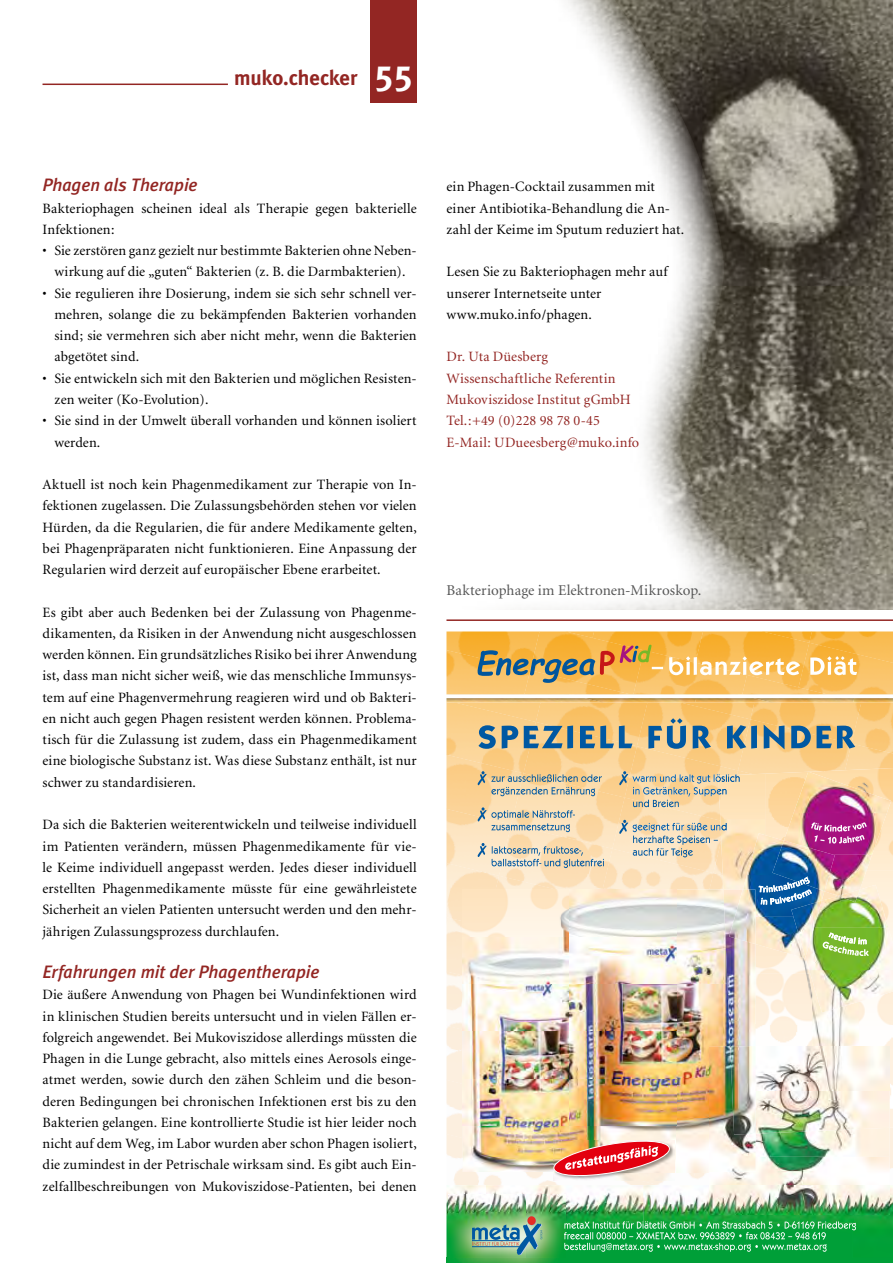
<style>
.page{position:relative;width:893px;height:1263px;background:#fff}
.page>*{position:absolute;margin:0;border:0;box-sizing:border-box;transform-origin:0 0}
.t1{font:700 21px "Meta";color:#932623}
.t2{font:italic 500 18px "Meta Plus";letter-spacing:-.005em;color:#932623}
.t3{font:15px "Minion";letter-spacing:.005em;color:#565656}
.t4{font:14.25px/21.3px "Minion";letter-spacing:.01em;color:#000}
.t5{font:14.25px/21.3px "Minion";letter-spacing:.01em;color:#932623}
.s1{font-size:36px;color:#fff}
</style>
<div class="page">
<img style="left:824px;top:0;width:69px;height:609px">
<svg style="left:370px;top:0;width:454px;height:610px"></svg>
<hr style="left:446px;top:619px;width:447px;height:2px;background:#932623">
<div style="left:370px;top:0;width:47px;height:102px;background:#932623"></div>
<hr style="left:43px;top:84px;width:185px;height:1px;background:#932623">
<img style="left:750px;top:702px;width:101px;height:16px">
<img style="left:851px;top:702px;width:42px;height:41px">
<img style="left:536px;top:702px;width:101px;height:16px">
<img style="left:637px;top:702px;width:113px;height:16px">
<img style="left:738px;top:749px;width:107px;height:25px">
<img style="left:845px;top:743px;width:48px;height:26px">
<img style="left:446px;top:702px;width:90px;height:53px">
<img style="left:523px;top:749px;width:101px;height:24px">
<img style="left:624px;top:749px;width:114px;height:22px">
<img style="left:446px;top:755px;width:78px;height:54px">
<img style="left:511px;top:773px;width:108px;height:51px">
<img style="left:612px;top:797px;width:108px;height:76px">
<img style="left:446px;top:809px;width:53px;height:54px">
<img style="left:499px;top:824px;width:113px;height:65px">
<img style="left:602px;top:849px;width:111px;height:40px">
<img style="left:709px;top:873px;width:11px;height:16px">
<img style="left:446px;top:863px;width:53px;height:54px">
<img style="left:495px;top:876px;width:62px;height:13px">
<img style="left:446px;top:917px;width:17px;height:54px">
<img style="left:446px;top:971px;width:17px;height:54px">
<img style="left:446px;top:1025px;width:17px;height:55px">
<img style="left:446px;top:1080px;width:17px;height:54px">
<img style="left:660px;top:1172px;width:32px;height:11px">
<img style="left:692px;top:1172px;width:17px;height:7px">
<img style="left:446px;top:1134px;width:32px;height:51px">
<img style="left:478px;top:1172px;width:79px;height:13px">
<img style="left:621px;top:1180px;width:39px;height:5px">
<img style="left:809px;top:631px;width:84px;height:12px">
<img style="left:644px;top:631px;width:51px;height:14px">
<img style="left:695px;top:631px;width:114px;height:14px">
<img style="left:798px;top:643px;width:95px;height:51px">
<img style="left:446px;top:631px;width:84px;height:19px">
<img style="left:530px;top:631px;width:114px;height:63px">
<img style="left:633px;top:683px;width:109px;height:11px">
<img style="left:742px;top:683px;width:85px;height:11px">
<img style="left:446px;top:650px;width:78px;height:44px">
<img style="left:524px;top:683px;width:106px;height:11px">
<svg style="left:478px;top:718px;width:377px;height:31px;background:#a4a38b"></svg>
<img style="left:772px;top:698px;width:81px;height:4px">
<img style="left:853px;top:698px;width:40px;height:4px">
<img style="left:590px;top:698px;width:105px;height:4px">
<img style="left:695px;top:698px;width:77px;height:4px">
<img style="left:446px;top:698px;width:144px;height:4px">
<svg style="left:590px;top:699px;width:13px;height:3px"></svg>
<svg style="left:446px;top:694px;width:447px;height:1px"></svg>
<img style="left:463px;top:889px;width:213px;height:283px">
<img style="left:676px;top:1078px;width:33px;height:94px">
<img style="left:676px;top:984px;width:47px;height:94px">
<img style="left:676px;top:889px;width:47px;height:95px">
<img style="left:553px;top:1141px;width:121px;height:39px">
<svg style="left:553px;top:1139px;width:118px;height:39px;background:#e67a72"></svg>
<svg style="left:478px;top:771px;width:124px;height:25px;background:#cebf9d"></svg>
<svg style="left:478px;top:807px;width:97px;height:25px;background:#cec8b4"></svg>
<svg style="left:478px;top:843px;width:126px;height:25px;background:#d1c9b6"></svg>
<img style="left:712px;top:1157px;width:178px;height:57px">
<img style="left:755px;top:1134px;width:135px;height:23px">
<img style="left:709px;top:1046px;width:46px;height:126px">
<svg style="left:477px;top:645px;width:380px;height:38px;background:#e1b262"></svg>
<img style="left:449px;top:1257px;width:444px;height:6px">
<img style="left:446px;top:1185px;width:40px;height:72px">
<img style="left:565px;top:1252px;width:288px;height:5px">
<img style="left:853px;top:1185px;width:40px;height:72px">
<img style="left:486px;top:1185px;width:315px;height:36px">
<img style="left:801px;top:1214px;width:52px;height:7px">
<img style="left:449px;top:1194px;width:116px;height:63px">
<div style="left:527px;top:1216px;width:9px;height:9px;background:#e62e25;border-radius:50%"></div>
<svg style="left:472px;top:1223px;width:70px;height:32px;background:#78a79f"></svg>
<img style="left:859px;top:922px;width:34px;height:206px">
<img style="left:755px;top:973px;width:57px;height:73px">
<img style="left:812px;top:1013px;width:47px;height:33px">
<img style="left:755px;top:958px;width:54px;height:15px">
<img style="left:720px;top:819px;width:45px;height:70px">
<img style="left:872px;top:871px;width:21px;height:51px">
<img style="left:765px;top:772px;width:28px;height:61px">
<img style="left:859px;top:768px;width:34px;height:103px">
<img style="left:812px;top:769px;width:47px;height:3px">
<img style="left:723px;top:889px;width:32px;height:157px">
<svg style="left:619px;top:771px;width:121px;height:36px;background:#d7c6a3"></svg>
<svg style="left:619px;top:820px;width:108px;height:37px;background:#d5ccb6"></svg>
<img style="left:730px;top:1046px;width:160px;height:88px">
<img style="left:835px;top:855px;width:37px;height:30px">
<img style="left:784px;top:813px;width:103px;height:42px">
<img style="left:793px;top:772px;width:98px;height:41px">
<img style="left:755px;top:917px;width:50px;height:41px">
<img style="left:743px;top:875px;width:71px;height:42px">
<img style="left:747px;top:833px;width:37px;height:42px">
<img style="left:729px;top:889px;width:26px;height:55px">
<img style="left:772px;top:840px;width:63px;height:51px">
<img style="left:809px;top:970px;width:84px;height:43px">
<img style="left:805px;top:927px;width:88px;height:43px">
<img style="left:814px;top:885px;width:74px;height:42px">
<img style="left:838px;top:889px;width:22px;height:13px">
<img style="left:791px;top:901px;width:31px;height:56px">
<svg style="left:758px;top:876px;width:54px;height:29px;background:#4380b6"></svg>
<svg style="left:811px;top:822px;width:56px;height:21px"></svg>
<svg style="left:564px;top:1221px;width:292px;height:31px;background:#34b25e"></svg>
<svg style="left:823px;top:932px;width:46px;height:24px"></svg>
<svg style="left:446px;top:1257px;width:3px;height:6px"></svg>
<h1 class="t1" style="left:234px;top:66px;width:180px">muko.checker <span class="s1">55</span></h1>
<p class="t2" style="left:43px;top:175px;width:157px">Phagen als Therapie</p>
<p class="t4" style="left:43px;top:198px;width:376px">Bakteriophagen scheinen ideal als Therapie gegen bakterielle<br>Infektionen:</p>
<p class="t4" style="left:43px;top:240px;width:376px;text-align:center">• Sie zerstören ganz gezielt nur bestimmte Bakterien ohne Neben&shy;wirkung auf die „guten“ Bakterien (z. B. die Darmbakterien).</p>
<p class="t4" style="left:55px;top:283px;width:364px;text-align:justify;text-indent:-12px">• Sie regulieren ihre Dosierung, indem sie sich sehr schnell ver&shy;mehren, solange die zu bekämpfenden Bakterien vorhanden sind; sie vermehren sich aber nicht mehr, wenn die Bakterien abgetötet sind.</p>
<p class="t4" style="left:55px;top:368px;width:364px;text-indent:-12px">• Sie entwickeln sich mit den Bakterien und möglichen Resisten&shy;zen weiter (Ko-Evolution).</p>
<p class="t4" style="left:55px;top:411px;width:364px;text-indent:-12px">• Sie sind in der Umwelt überall vorhanden und können isoliert werden.</p>
<p class="t4" style="left:43px;top:474px;width:376px;text-align:justify">Aktuell ist noch kein Phagenmedikament zur Therapie von In&shy;fektionen zugelassen. Die Zulassungsbehörden stehen vor vielen Hürden, da die Regularien, die für andere Medikamente gelten, bei Phagenpräparaten nicht funktionieren. Eine Anpassung der Regularien wird derzeit auf europäischer Ebene erarbeitet.</p>
<p class="t4" style="left:43px;top:602px;width:376px;text-align:justify">Es gibt aber auch Bedenken bei der Zulassung von Phagenme&shy;dikamenten, da Risiken in der Anwendung nicht ausgeschlossen werden können. Ein grundsätzliches Risiko bei ihrer Anwendung ist, dass man nicht sicher weiß, wie das menschliche Immunsys&shy;tem auf eine Phagenvermehrung reagieren wird und ob Bakteri&shy;en nicht auch gegen Phagen resistent werden können. Problema&shy;tisch für die Zulassung ist zudem, dass ein Phagenmedikament eine biologische Substanz ist. Was diese Substanz enthält, ist nur schwer zu standardisieren.</p>
<p class="t4" style="left:43px;top:814px;width:376px;text-align:justify">Da sich die Bakterien weiterentwickeln und teilweise individuell im Patienten verändern, müssen Phagenmedikamente für vie&shy;le Keime individuell angepasst werden. Jedes dieser individuell erstellten Phagenmedikamente müsste für eine gewährleistete Sicherheit an vielen Patienten untersucht werden und den mehr&shy;jährigen Zulassungsprozess durchlaufen.</p>
<p class="t2" style="left:43px;top:961px;width:278px">Erfahrungen mit der Phagentherapie</p>
<p class="t4" style="left:43px;top:985px;width:376px;text-align:justify">Die äußere Anwendung von Phagen bei Wundinfektionen wird in klinischen Studien bereits untersucht und in vielen Fällen er&shy;folgreich angewendet. Bei Mukoviszidose allerdings müssten die Phagen in die Lunge gebracht, also mittels eines Aerosols einge&shy;atmet werden, sowie durch den zähen Schleim und die beson&shy;deren Bedingungen bei chronischen Infektionen erst bis zu den Bakterien gelangen. Eine kontrollierte Studie ist hier leider noch nicht auf dem Weg, im Labor wurden aber schon Phagen isoliert, die zumindest in der Petrischale wirksam sind. Es gibt auch Ein&shy;zelfallbeschreibungen von Mukoviszidose-Patienten, bei denen</p>
<p class="t4" style="left:446px;top:177px;width:239px">ein Phagen-Cocktail zusammen mit einer Antibiotika-Behandlung die An&shy;zahl der Keime im Sputum reduziert hat.</p>
<p class="t4" style="left:446px;top:262px;width:223px">Lesen Sie zu Bakteriophagen mehr auf unserer Internetseite unter www.muko.info/phagen.</p>
<p class="t5" style="left:446px;top:347px;width:194px">Dr. Uta Düesberg<br>Wissenschaftliche Referentin<br>Mukoviszidose Institut gGmbH<br>Tel.:+49 (0)228 98 78 0-45<br>E-Mail: UDueesberg@muko.info</p>
<p class="t3" style="left:446px;top:583px;width:257px">Bakteriophage im Elektronen-Mikroskop.</p>
</div>
